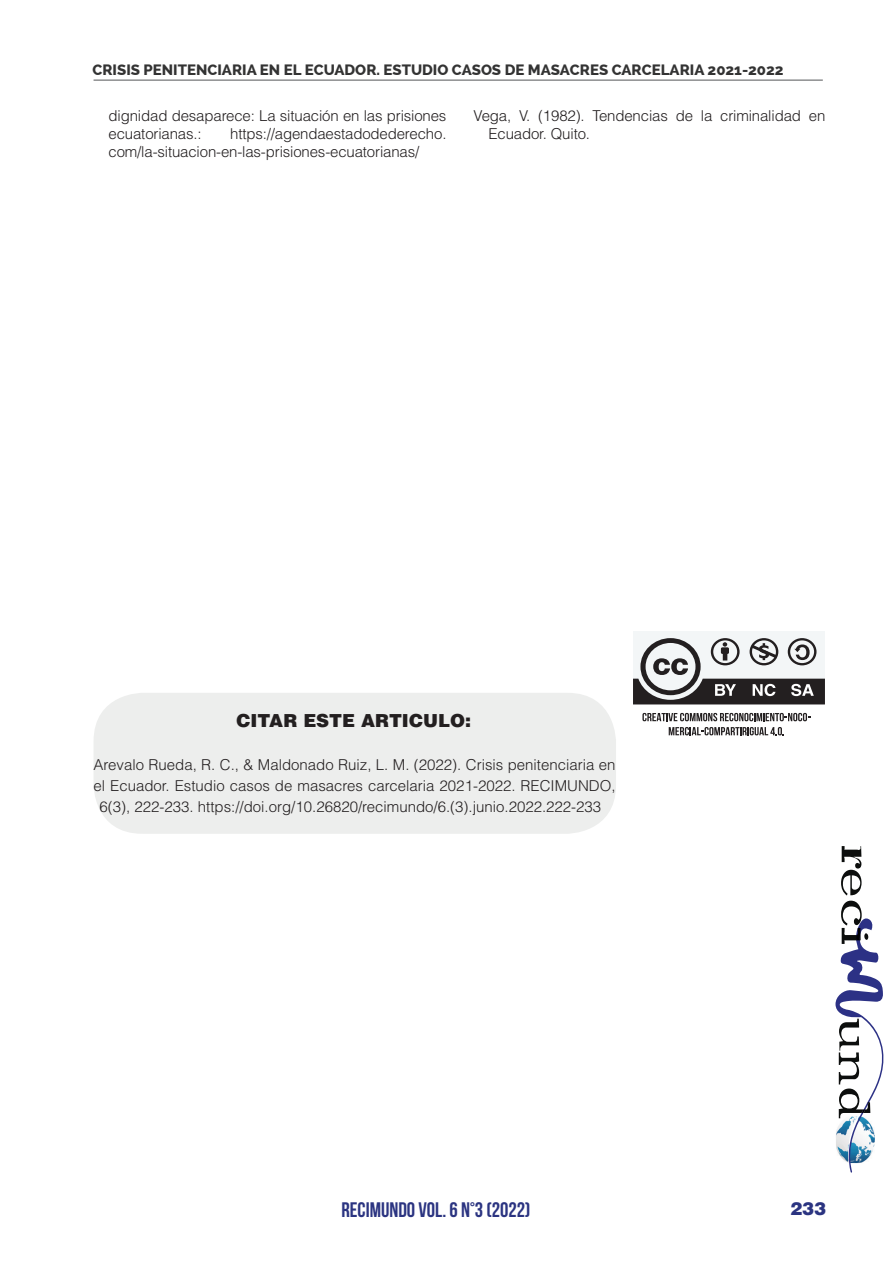
<style>
.page{position:relative;width:893px;height:1263px;background:#fff}
.page>*{position:absolute;margin:0;border:0;box-sizing:border-box;transform-origin:0 0}
.t1{font:700 21px "Bebas Neue";color:#2b3481}
.t2{font:900 18px "Helvetica LT Std";color:#231f20}
.t3{font:900 18px "Helvetica LT Std";color:#2b3481}
.t4{font:300 15px/18px "Helvetica LT Std";letter-spacing:-.01em;color:#231f20}
.t5{font:800 15px "Raleway";color:#333}
</style>
<div class="page">
<hr style="left:94px;top:80px;width:729px;height:1px;background:#545557">
<svg style="left:841px;top:846px;width:20px;height:49px"></svg>
<svg style="left:835px;top:901px;width:49px;height:272px"></svg>
<svg style="left:642px;top:713px;width:168px;height:8px"></svg>
<svg style="left:669px;top:727px;width:115px;height:8px"></svg>
<div style="left:633px;top:631px;width:192px;height:73px;background:#f3f6f7"></div>
<svg style="left:633px;top:638px;width:192px;height:66px"></svg>
<div style="left:94px;top:693px;width:522px;height:141px;background:#edeeed;border-radius:49px"></div>
<p class="t5" style="left:92px;top:61px;width:693px">CRISIS PENITENCIARIA EN EL ECUADOR. ESTUDIO CASOS DE MASACRES CARCELARIA 2021-2022</p>
<p class="t4" style="left:109px;top:107px;width:339px">dignidad desaparece: La situación en las prisiones ecuatorianas.:</p>
<p class="t4" style="left:109px;top:125px;width:339px;text-indent:122px">https://agendaestadodederecho. com/la-situacion-en-las-prisiones-ecuatorianas/</p>
<p class="t4" style="left:488px;top:107px;width:338px;text-indent:-15px">Vega, V. (1982). Tendencias de la criminalidad en<br>Ecuador. Quito.</p>
<p class="t2" style="left:237px;top:709px;width:236px">CITAR ESTE ARTICULO:</p>
<p class="t4" style="left:94px;top:754px;width:523px;line-height:21px;text-align:center">Arevalo Rueda, R. C., &amp; Maldonado Ruiz, L. M. (2022). Crisis penitenciaria en el Ecuador. Estudio casos de masacres carcelaria 2021-2022. RECIMUNDO,<br>6(3), 222-233. https://doi.org/10.26820/recimundo/6.(3).junio.2022.222-233</p>
<h1 class="t1" style="left:341px;top:1198px;width:190px">RECIMUNDO VOL. 6 N°3 (2022)</h1>
<p class="t3" style="left:790px;top:1197px;width:38px">233</p>
</div>
